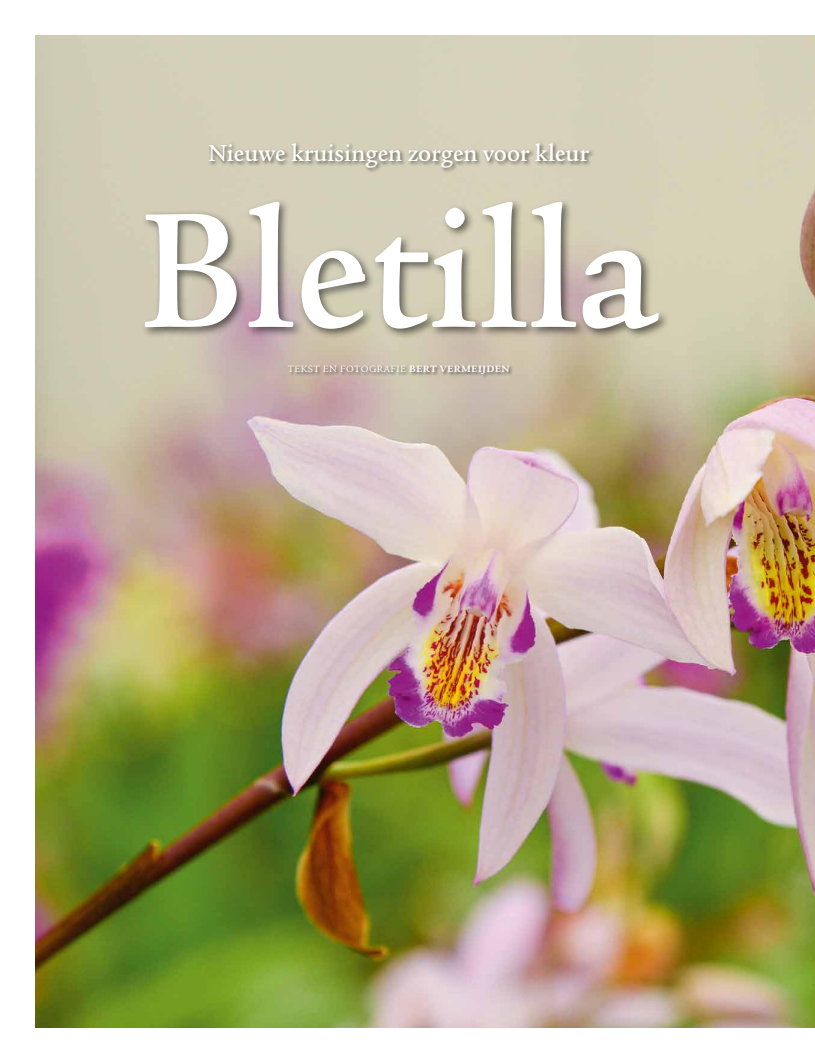
<style>
.page{position:relative;width:815px;height:1063px;background:#fff}
.page>*{position:absolute;margin:0;border:0;box-sizing:border-box;transform-origin:0 0}
.t1{font:500 176.75px "Legacy Serif Std";color:#fff;scale:.95 1}
.t2{font:500 25px "Legacy Serif Std";color:#fff;scale:.95 1}
.t3{font:10px "Legacy Serif Std";letter-spacing:.04em;color:#fff}
.s1{font-weight:700}
</style>
<div class="page">
<img style="left:35px;top:35px;width:780px;height:993px">
<div style="left:141px;top:198px;width:529px;height:142px;background:#000;opacity:.56"></div>
<div style="left:207px;top:142px;width:388px;height:31px;background:#000;opacity:.56"></div>
<div style="left:286px;top:364px;width:228px;height:15px;background:#000;opacity:.56"></div>
<p class="t2" style="left:208px;top:139px;width:402px">Nieuwe kruisingen zorgen voor kleur</p>
<h1 class="t1" style="left:139px;top:170px;width:548px">Bletilla</h1>
<p class="t3" style="left:288px;top:363px;width:223px">TEKST EN FOTOGRAFIE <span class="s1">BERT VERMEIJDEN</span></p>
</div>
